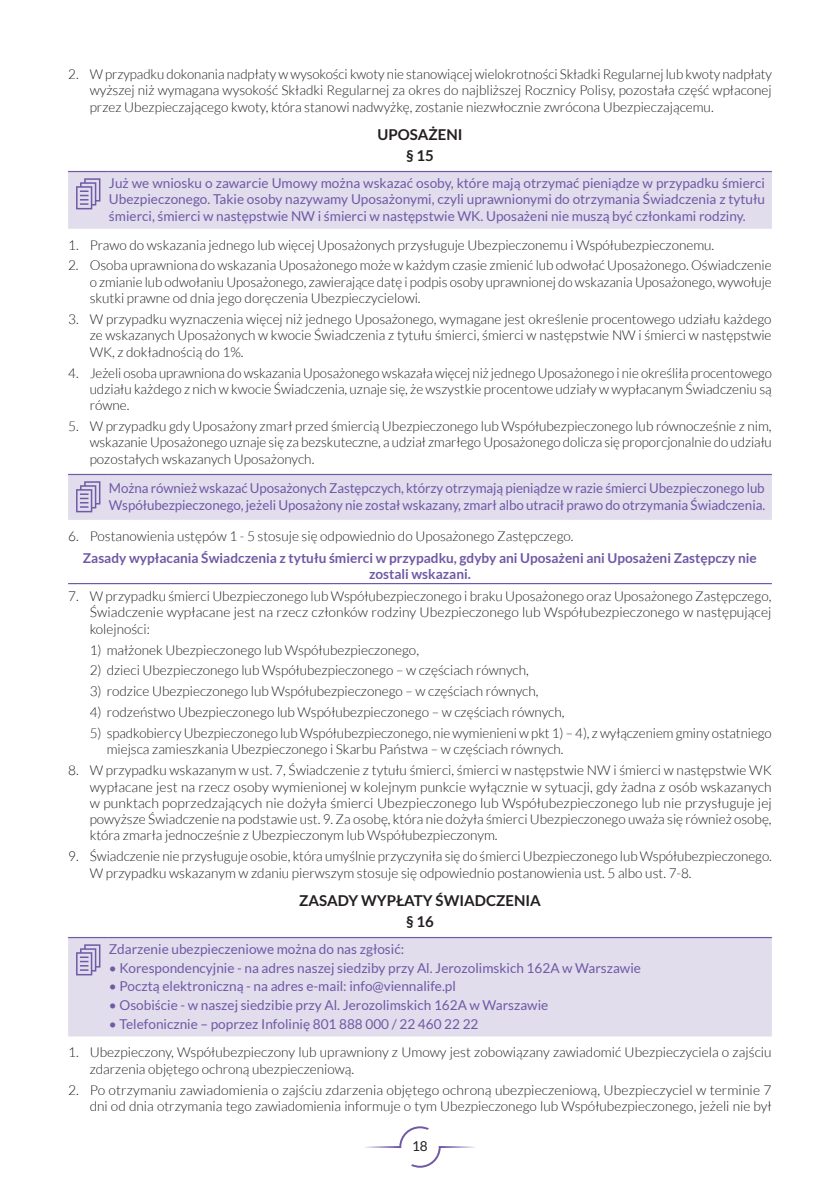
<style>
.page{position:relative;width:840px;height:1191px;background:#fff}
.page>*{position:absolute;margin:0;border:0;box-sizing:border-box;transform-origin:0 0}
.OW__ST____tekst_SKLE{font:700 15px "Lato";color:#231f20}
.OW__1_ponizej_tekstu{font:700 15px "Lato";color:#231f20}
._1{font:300 13.6px/16.4px "Lato";color:#231f20;text-align:justify}
.DO_OBJASNIEN_tekst_I{font:13.6px/16.4px "Lato";color:#7059a5;text-align:justify}
.Podkreslone_0_6_0_6{font:700 13.6px/16.4px "Lato";color:#7059a5;text-align:center}
.t1{font:13.6px "Lato";color:#231f20}
</style>
<div class="page">
<svg style="left:364px;top:1126px;width:112px;height:41px"></svg>
<hr style="left:68px;top:583px;width:703px;height:1px;background:#7059a5">
<div style="left:68px;top:172px;width:703px;height:57px;background:#e1dded"></div>
<hr style="left:68px;top:171px;width:40px;height:1px;background:#7059a5">
<hr style="left:108px;top:171px;width:663px;height:1px;background:#7059a5">
<svg style="left:76px;top:178px;width:24px;height:31px"></svg>
<div style="left:68px;top:474px;width:703px;height:46px;background:#e1dded"></div>
<div style="left:68px;top:938px;width:703px;height:98px;background:#e1dded"></div>
<hr style="left:68px;top:937px;width:40px;height:1px;background:#7059a5">
<hr style="left:108px;top:937px;width:663px;height:1px;background:#7059a5">
<svg style="left:76px;top:944px;width:24px;height:31px"></svg>
<p class="_1" style="left:90px;top:66px;width:683px;text-indent:-22px">2. W przypadku dokonania nadpłaty w wysokości kwoty nie stanowiącej wielokrotności Składki Regularnej lub kwoty nadpłaty wyższej niż wymagana wysokość Składki Regularnej za okres do najbliższej Rocznicy Polisy, pozostała część wpłaconej przez Ubezpieczającego kwoty, która stanowi nadwyżkę, zostanie niezwłocznie zwrócona Ubezpieczającemu.</p>
<p class="OW__ST____tekst_SKLE" style="left:377px;top:126px;width:86px">UPOSAŻENI</p>
<p class="OW__1_ponizej_tekstu" style="left:406px;top:147px;width:29px">§ 15</p>
<p class="DO_OBJASNIEN_tekst_I" style="left:109px;top:175px;width:657px">Już we wniosku o zawarcie Umowy można wskazać osoby, które mają otrzymać pieniądze w przypadku śmierci Ubezpieczonego. Takie osoby nazywamy Uposażonymi, czyli uprawnionymi do otrzymania Świadczenia z tytułu śmierci, śmierci w następstwie NW i śmierci w następstwie WK. Uposażeni nie muszą być członkami rodziny.</p>
<p class="_1" style="left:68px;top:236px;width:647px">1. Prawo do wskazania jednego lub więcej Uposażonych przysługuje Ubezpieczonemu i Współubezpieczonemu.</p>
<p class="_1" style="left:90px;top:257px;width:683px;text-indent:-22px">2. Osoba uprawniona do wskazania Uposażonego może w każdym czasie zmienić lub odwołać Uposażonego. Oświadczenie o zmianie lub odwołaniu Uposażonego, zawierające datę i podpis osoby uprawnionej do wskazania Uposażonego, wywołuje skutki prawne od dnia jego doręczenia Ubezpieczycielowi.</p>
<p class="_1" style="left:90px;top:311px;width:683px;text-indent:-22px">3. W przypadku wyznaczenia więcej niż jednego Uposażonego, wymagane jest określenie procentowego udziału każdego ze wskazanych Uposażonych w kwocie Świadczenia z tytułu śmierci, śmierci w następstwie NW i śmierci w następstwie WK, z dokładnością do 1%.</p>
<p class="_1" style="left:90px;top:364px;width:683px;text-indent:-22px">4. Jeżeli osoba uprawniona do wskazania Uposażonego wskazała więcej niż jednego Uposażonego i nie określiła procentowego udziału każdego z nich w kwocie Świadczenia, uznaje się, że wszystkie procentowe udziały w wypłacanym Świadczeniu są równe.</p>
<p class="_1" style="left:90px;top:418px;width:683px;text-indent:-22px">5. W przypadku gdy Uposażony zmarł przed śmiercią Ubezpieczonego lub Współubezpieczonego lub równocześnie z nim, wskazanie Uposażonego uznaje się za bezskuteczne, a udział zmarłego Uposażonego dolicza się proporcjonalnie do udziału pozostałych wskazanych Uposażonych.</p>
<p class="DO_OBJASNIEN_tekst_I" style="left:109px;top:480px;width:657px">Można również wskazać Uposażonych Zastępczych, którzy otrzymają pieniądze w razie śmierci Ubezpieczonego lub<br>Współubezpieczonego, jeżeli Uposażony nie został wskazany, zmarł albo utracił prawo do otrzymania Świadczenia.</p>
<p class="_1" style="left:68px;top:527px;width:506px">6. Postanowienia ustępów 1 - 5 stosuje się odpowiednio do Uposażonego Zastępczego.</p>
<p class="Podkreslone_0_6_0_6" style="left:83px;top:549px;width:675px">Zasady wypłacania Świadczenia z tytułu śmierci w przypadku, gdyby ani Uposażeni ani Uposażeni Zastępczy nie zostali wskazani.</p>
<p class="_1" style="left:90px;top:588px;width:683px;text-indent:-22px">7. W przypadku śmierci Ubezpieczonego lub Współubezpieczonego i braku Uposażonego oraz Uposażonego Zastępczego, Świadczenie wypłacane jest na rzecz członków rodziny Ubezpieczonego lub Współubezpieczonego w następującej kolejności:</p>
<p class="_1" style="left:90px;top:641px;width:330px">1) małżonek Ubezpieczonego lub Współubezpieczonego,</p>
<p class="_1" style="left:90px;top:662px;width:440px">2) dzieci Ubezpieczonego lub Współubezpieczonego – w częściach równych,</p>
<p class="_1" style="left:90px;top:683px;width:450px">3) rodzice Ubezpieczonego lub Współubezpieczonego – w częściach równych,</p>
<p class="_1" style="left:90px;top:704px;width:476px">4) rodzeństwo Ubezpieczonego lub Współubezpieczonego – w częściach równych,</p>
<p class="_1" style="left:107px;top:725px;width:666px;text-indent:-17px">5) spadkobiercy Ubezpieczonego lub Współubezpieczonego, nie wymienieni w pkt 1) – 4), z wyłączeniem gminy ostatniego miejsca zamieszkania Ubezpieczonego i Skarbu Państwa – w częściach równych.</p>
<p class="_1" style="left:90px;top:762px;width:683px;text-indent:-22px">8. W przypadku wskazanym w ust. 7, Świadczenie z tytułu śmierci, śmierci w następstwie NW i śmierci w następstwie WK wypłacane jest na rzecz osoby wymienionej w kolejnym punkcie wyłącznie w sytuacji, gdy żadna z osób wskazanych w punktach poprzedzających nie dożyła śmierci Ubezpieczonego lub Współubezpieczonego lub nie przysługuje jej powyższe Świadczenie na podstawie ust. 9. Za osobę, która nie dożyła śmierci Ubezpieczonego uważa się również osobę, która zmarła jednocześnie z Ubezpieczonym lub Współubezpieczonym.</p>
<p class="_1" style="left:90px;top:848px;width:683px;text-indent:-22px">9. Świadczenie nie przysługuje osobie, która umyślnie przyczyniła się do śmierci Ubezpieczonego lub Współubezpieczonego.<br>W przypadku wskazanym w zdaniu pierwszym stosuje się odpowiednio postanowienia ust. 5 albo ust. 7-8.</p>
<p class="OW__ST____tekst_SKLE" style="left:299px;top:892px;width:243px">ZASADY WYPŁATY ŚWIADCZENIA</p>
<p class="OW__1_ponizej_tekstu" style="left:406px;top:912px;width:29px">§ 16</p>
<p class="DO_OBJASNIEN_tekst_I" style="left:109px;top:941px;width:296px">Zdarzenie ubezpieczeniowe można do nas zgłosić:</p>
<p class="DO_OBJASNIEN_tekst_I" style="left:109px;top:959px;width:533px">• Korespondencyjnie - na adres naszej siedziby przy Al. Jerozolimskich 162A w Warszawie</p>
<p class="DO_OBJASNIEN_tekst_I" style="left:109px;top:978px;width:348px">• Pocztą elektroniczną - na adres e-mail: info@viennalife.pl</p>
<p class="DO_OBJASNIEN_tekst_I" style="left:109px;top:996px;width:440px">• Osobiście - w naszej siedzibie przy Al. Jerozolimskich 162A w Warszawie</p>
<p class="DO_OBJASNIEN_tekst_I" style="left:109px;top:1015px;width:371px">• Telefonicznie – poprzez Infolinię 801 888 000 / 22 460 22 22</p>
<p class="_1" style="left:90px;top:1044px;width:683px;text-indent:-22px">1. Ubezpieczony, Współubezpieczony lub uprawniony z Umowy jest zobowiązany zawiadomić Ubezpieczyciela o zajściu zdarzenia objętego ochroną ubezpieczeniową.</p>
<p class="_1" style="left:68px;top:1081px;width:704px;text-align:right">2. Po otrzymaniu zawiadomienia o zajściu zdarzenia objętego ochroną ubezpieczeniową, Ubezpieczyciel w terminie 7 dni od dnia otrzymania tego zawiadomienia informuje o tym Ubezpieczonego lub Współubezpieczonego, jeżeli nie był</p>
<p class="t1" style="left:412px;top:1138px;width:17px">18</p>
</div>
